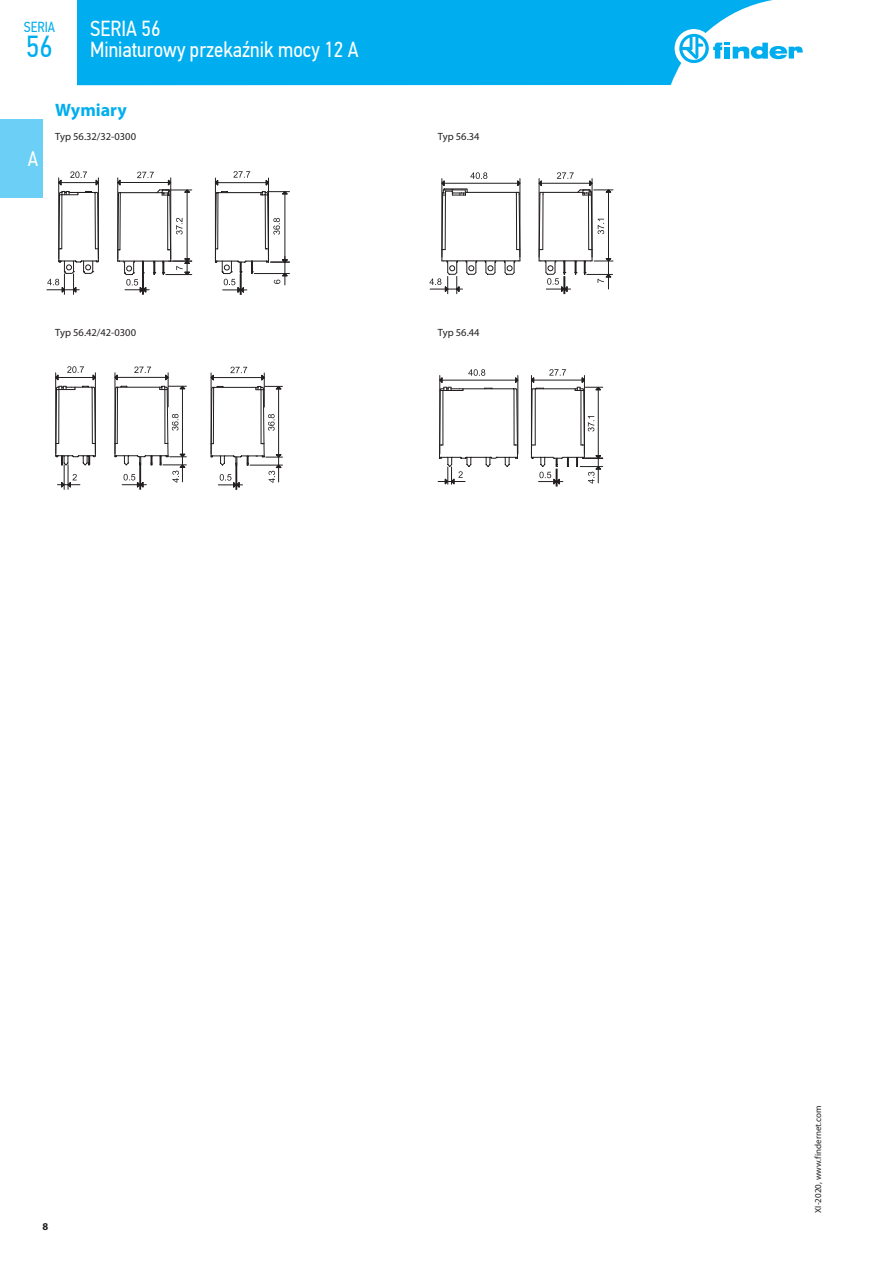
<style>
.page{position:relative;width:893px;height:1263px;background:#fff}
.page>*{position:absolute;margin:0;border:0;box-sizing:border-box;transform-origin:0 0}
.t1{font:30.3px "PF Din Text Cond Pro";color:#00aeef}
.t2{font:21.75px/21px "PF Din Text Cond Pro";color:#fff}
.t3{font:21px "PF Din Text Cond Pro";color:#fff}
.t4{font:700 18px "Myriad Pro";color:#00aeef}
.t5{font:14.55px "PF Din Text Cond Pro";color:#00aeef}
.t6{font:10.5px "Myriad Pro";color:#231f20}
.t7{font:700 10.5px "Myriad Pro";color:#231f20}
.t8{font:9px "Myriad Pro";color:#231f20}
</style>
<div class="page">
<div style="left:0;top:119px;width:43px;height:79px;background:#6bcff6"></div>
<div style="left:77px;top:0;width:696px;height:85px;background:#00aeef"></div>
<div style="left:675px;top:29px;width:38px;height:39px;background:#fff;border-radius:50%"></div>
<svg style="left:679px;top:34px;width:124px;height:29px"></svg>
<svg style="left:117px;top:172px;width:75px;height:122px"></svg>
<svg style="left:47px;top:171px;width:52px;height:123px"></svg>
<svg style="left:214px;top:171px;width:76px;height:124px"></svg>
<svg style="left:429px;top:172px;width:184px;height:122px"></svg>
<svg style="left:114px;top:366px;width:73px;height:123px"></svg>
<svg style="left:55px;top:366px;width:41px;height:124px"></svg>
<svg style="left:210px;top:367px;width:73px;height:122px"></svg>
<svg style="left:438px;top:369px;width:165px;height:117px"></svg>
<h3 class="t5" style="left:24px;top:19px;width:33px">SERIA</h3>
<h1 class="t1" style="left:26px;top:28px;width:28px">56</h1>
<h2 class="t2" style="left:90px;top:18px;width:270px">SERIA 56<br>Miniaturowy przekaźnik mocy 12 A</h2>
<h3 class="t3" style="left:28px;top:147px;width:12px">A</h3>
<h3 class="t4" style="left:55px;top:98px;width:73px">Wymiary</h3>
<p class="t6" style="left:55px;top:130px;width:82px">Typ 56.32/32-0300</p>
<p class="t6" style="left:438px;top:130px;width:43px">Typ 56.34</p>
<p class="t6" style="left:55px;top:326px;width:82px">Typ 56.42/42-0300</p>
<p class="t6" style="left:438px;top:326px;width:43px">Typ 56.44</p>
<p class="t7" style="left:43px;top:1219px;width:7px">8</p>
<p class="t8" style="left:812px;top:1213px;width:108px;rotate:-90deg">XI-2020, www.findernet.com</p>
</div>
